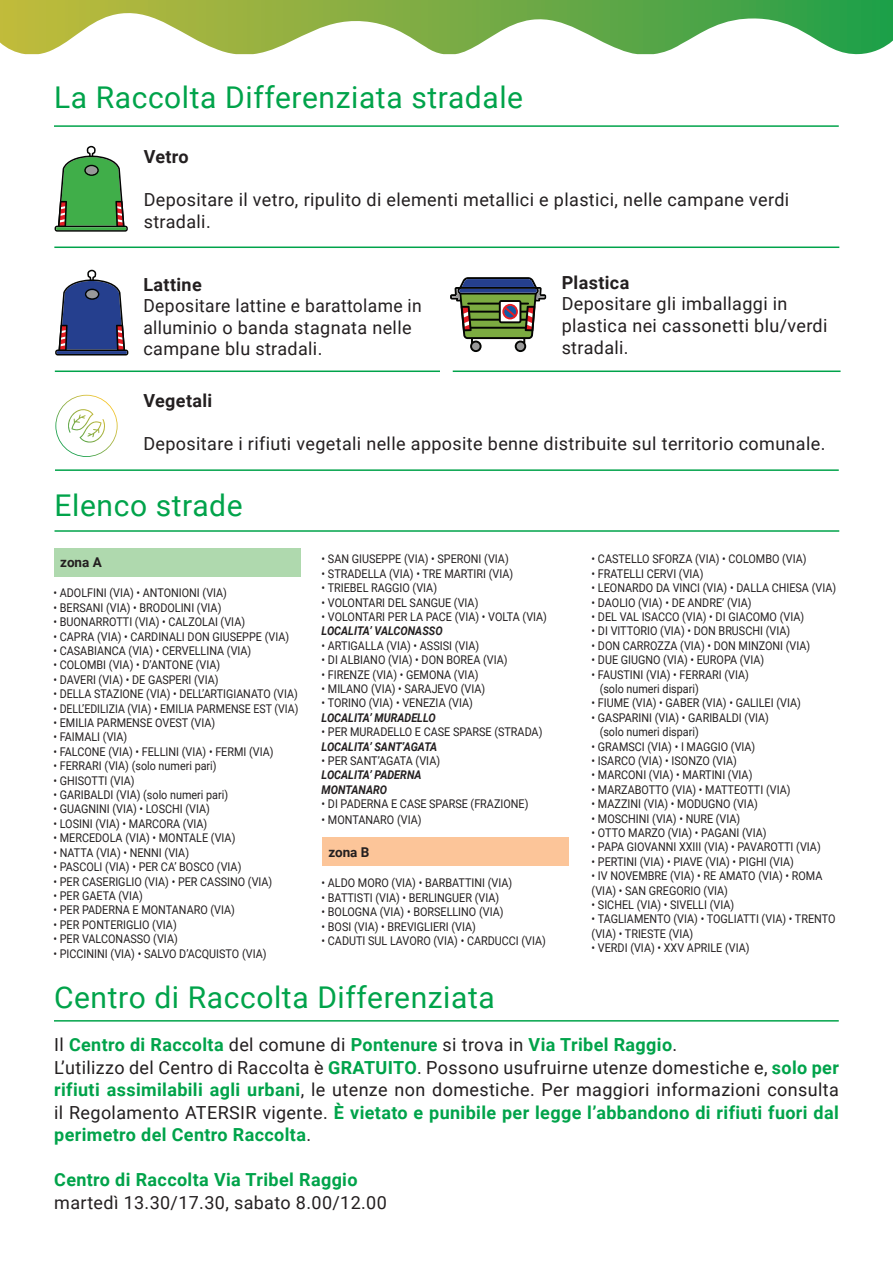
<style>
.page{position:relative;width:893px;height:1263px;background:#fff}
.page>*{position:absolute;margin:0;border:0;box-sizing:border-box;transform-origin:0 0}
.t1{font:30px "Roboto";letter-spacing:.02em;color:#00a34a}
.t2{font:18px/21.6px "Roboto";letter-spacing:.02em;color:#231f20}
.t3{font:700 18px "Roboto";letter-spacing:.02em;color:#00a34a}
.t4{font:700 18px "Roboto";letter-spacing:.02em;color:#231f20}
.t5{font:700 13.5px "Roboto";color:#231f20}
.t6{font:12px/14.4px "Roboto";color:#231f20;scale:.9 1}
.t7{font:italic 700 12px/14.4px "Roboto";color:#231f20;scale:.9 1}
.t8{font:12px "Roboto";color:#231f20;scale:.88 1}
.t9{font:12px "Roboto";color:#231f20;scale:.89 1}
.s1{font-weight:700;color:#00a34a}
</style>
<div class="page">
<div style="left:322px;top:837px;width:247px;height:29px;background:#fcc599"></div>
<div style="left:54px;top:548px;width:247px;height:28px;background:#afd9ae"></div>
<svg style="left:0;top:0;width:893px;height:54px"></svg>
<hr style="left:54px;top:125px;width:785px;height:2px;background:#00a34a">
<hr style="left:54px;top:246px;width:785px;height:2px;background:#00a34a">
<svg style="left:55px;top:146px;width:73px;height:86px"></svg>
<div style="left:86px;top:166px;width:11px;height:8px;background:#999;border-radius:50%"></div>
<hr style="left:56px;top:227px;width:70px;height:3px;background:#40ae49">
<hr style="left:55px;top:469px;width:784px;height:2px;background:#00a34a">
<svg style="left:55px;top:395px;width:63px;height:62px"></svg>
<hr style="left:55px;top:530px;width:784px;height:2px;background:#00a34a">
<hr style="left:54px;top:1020px;width:785px;height:1px;background:#00a34a">
<svg style="left:55px;top:270px;width:73px;height:85px"></svg>
<div style="left:86px;top:290px;width:12px;height:8px;background:#999;border-radius:50%"></div>
<hr style="left:57px;top:351px;width:70px;height:3px;background:#253f8e">
<svg style="left:450px;top:277px;width:96px;height:75px"></svg>
<hr style="left:453px;top:370px;width:387px;height:2px;background:#00a34a">
<hr style="left:55px;top:370px;width:385px;height:2px;background:#00a34a">
<h1 class="t1" style="left:54px;top:76px;width:471px">La Raccolta Differenziata stradale</h1>
<h2 class="t4" style="left:144px;top:144px;width:47px">Vetro</h2>
<h2 class="t2" style="left:144px;top:188px;width:647px">Depositare il vetro, ripulito di elementi metallici e plastici, nelle campane verdi stradali.</h2>
<h2 class="t4" style="left:143px;top:272px;width:60px">Lattine</h2>
<h2 class="t2" style="left:143px;top:294px;width:280px">Depositare lattine e barattolame in alluminio o banda stagnata nelle campane blu stradali.</h2>
<h2 class="t4" style="left:562px;top:270px;width:69px">Plastica</h2>
<h2 class="t2" style="left:562px;top:292px;width:267px">Depositare gli imballaggi in plastica nei cassonetti blu/verdi stradali.</h2>
<h2 class="t4" style="left:143px;top:388px;width:70px">Vegetali</h2>
<h2 class="t2" style="left:143px;top:433px;width:683px">Depositare i rifiuti vegetali nelle apposite benne distribuite sul territorio comunale.</h2>
<h1 class="t1" style="left:55px;top:484px;width:190px">Elenco strade</h1>
<p class="t5" style="left:60px;top:553px;width:43px">zona A</p>
<p class="t6" style="left:54px;top:585px;width:194px">• ADOLFINI (VIA) • ANTONIONI (VIA)</p>
<p class="t6" style="left:54px;top:600px;width:188px">• BERSANI (VIA) • BRODOLINI (VIA)</p>
<p class="t6" style="left:54px;top:614px;width:214px">• BUONARROTTI (VIA) • CALZOLAI (VIA)</p>
<p class="t6" style="left:54px;top:629px;width:263px">• CAPRA (VIA) • CARDINALI DON GIUSEPPE (VIA)</p>
<p class="t6" style="left:54px;top:643px;width:221px">• CASABIANCA (VIA) • CERVELLINA (VIA)</p>
<p class="t6" style="left:54px;top:657px;width:187px">• COLOMBI (VIA) • D’ANTONE (VIA)</p>
<p class="t6" style="left:54px;top:672px;width:185px">• DAVERI (VIA) • DE GASPERI (VIA)</p>
<p class="t9" style="left:54px;top:686px;width:276px">• DELLA STAZIONE (VIA) • DELL’ARTIGIANATO (VIA)</p>
<p class="t8" style="left:54px;top:700px;width:280px">• DELL’EDILIZIA (VIA) • EMILIA PARMENSE EST (VIA)</p>
<p class="t6" style="left:54px;top:715px;width:181px">• EMILIA PARMENSE OVEST (VIA)</p>
<p class="t6" style="left:54px;top:729px;width:84px">• FAIMALI (VIA)</p>
<p class="t6" style="left:54px;top:744px;width:246px">• FALCONE (VIA) • FELLINI (VIA) • FERMI (VIA)</p>
<p class="t6" style="left:54px;top:758px;width:183px">• FERRARI (VIA) (solo numeri pari)</p>
<p class="t6" style="left:54px;top:773px;width:92px">• GHISOTTI (VIA)</p>
<p class="t6" style="left:54px;top:787px;width:196px">• GARIBALDI (VIA) (solo numeri pari)</p>
<p class="t6" style="left:54px;top:801px;width:175px">• GUAGNINI (VIA) • LOSCHI (VIA)</p>
<p class="t6" style="left:54px;top:816px;width:172px">• LOSINI (VIA) • MARCORA (VIA)</p>
<p class="t6" style="left:54px;top:830px;width:204px">• MERCEDOLA (VIA) • MONTALE (VIA)</p>
<p class="t6" style="left:54px;top:845px;width:152px">• NATTA (VIA) • NENNI (VIA)</p>
<p class="t6" style="left:54px;top:859px;width:210px">• PASCOLI (VIA) • PER CA’ BOSCO (VIA)</p>
<p class="t6" style="left:54px;top:873px;width:245px">• PER CASERIGLIO (VIA) • PER CASSINO (VIA)</p>
<p class="t6" style="left:54px;top:888px;width:101px">• PER GAETA (VIA)</p>
<p class="t6" style="left:54px;top:902px;width:203px">• PER PADERNA E MONTANARO (VIA)</p>
<p class="t6" style="left:54px;top:917px;width:138px">• PER PONTERIGLIO (VIA)</p>
<p class="t6" style="left:54px;top:931px;width:140px">• PER VALCONASSO (VIA)</p>
<p class="t6" style="left:54px;top:945px;width:238px">• PICCININI (VIA) • SALVO D’ACQUISTO (VIA)</p>
<p class="t6" style="left:322px;top:551px;width:209px">• SAN GIUSEPPE (VIA) • SPERONI (VIA)</p>
<p class="t6" style="left:322px;top:566px;width:214px">• STRADELLA (VIA) • TRE MARTIRI (VIA)</p>
<p class="t6" style="left:322px;top:580px;width:130px">• TRIEBEL RAGGIO (VIA)</p>
<p class="t6" style="left:322px;top:595px;width:176px">• VOLONTARI DEL SANGUE (VIA)</p>
<p class="t6" style="left:322px;top:609px;width:252px">• VOLONTARI PER LA PACE (VIA) • VOLTA (VIA)</p>
<p class="t7" style="left:322px;top:623px;width:136px">LOCALITA’ VALCONASSO</p>
<p class="t6" style="left:322px;top:638px;width:177px">• ARTIGALLA (VIA) • ASSISI (VIA)</p>
<p class="t6" style="left:322px;top:652px;width:208px">• DI ALBIANO (VIA) • DON BOREA (VIA)</p>
<p class="t6" style="left:322px;top:667px;width:176px">• FIRENZE (VIA) • GEMONA (VIA)</p>
<p class="t6" style="left:322px;top:681px;width:183px">• MILANO (VIA) • SARAJEVO (VIA)</p>
<p class="t6" style="left:322px;top:695px;width:170px">• TORINO (VIA) • VENEZIA (VIA)</p>
<p class="t7" style="left:322px;top:710px;width:128px">LOCALITA’ MURADELLO</p>
<p class="t6" style="left:322px;top:724px;width:247px">• PER MURADELLO E CASE SPARSE (STRADA)</p>
<p class="t7" style="left:322px;top:739px;width:130px">LOCALITA’ SANT’AGATA</p>
<p class="t6" style="left:322px;top:753px;width:133px">• PER SANT’AGATA (VIA)</p>
<p class="t7" style="left:322px;top:767px;width:113px">LOCALITA’ PADERNA<br>MONTANARO</p>
<p class="t6" style="left:322px;top:796px;width:231px">• DI PADERNA E CASE SPARSE (FRAZIONE)</p>
<p class="t6" style="left:322px;top:812px;width:112px">• MONTANARO (VIA)</p>
<p class="t5" style="left:328px;top:842px;width:43px">zona B</p>
<p class="t6" style="left:322px;top:875px;width:213px">• ALDO MORO (VIA) • BARBATTINI (VIA)</p>
<p class="t6" style="left:322px;top:890px;width:199px">• BATTISTI (VIA) • BERLINGUER (VIA)</p>
<p class="t6" style="left:322px;top:904px;width:204px">• BOLOGNA (VIA) • BORSELLINO (VIA)</p>
<p class="t6" style="left:322px;top:919px;width:173px">• BOSI (VIA) • BREVIGLIERI (VIA)</p>
<p class="t6" style="left:322px;top:933px;width:251px">• CADUTI SUL LAVORO (VIA) • CARDUCCI (VIA)</p>
<h1 class="t1" style="left:54px;top:976px;width:442px">Centro di Raccolta Differenziata</h1>
<p class="t6" style="left:592px;top:551px;width:240px">• CASTELLO SFORZA (VIA) • COLOMBO (VIA)</p>
<p class="t6" style="left:592px;top:566px;width:126px">• FRATELLI CERVI (VIA)</p>
<p class="t6" style="left:592px;top:580px;width:273px">• LEONARDO DA VINCI (VIA) • DALLA CHIESA (VIA)</p>
<p class="t6" style="left:592px;top:595px;width:179px">• DAOLIO (VIA) • DE ANDRE’ (VIA)</p>
<p class="t6" style="left:592px;top:609px;width:238px">• DEL VAL ISACCO (VIA) • DI GIACOMO (VIA)</p>
<p class="t6" style="left:592px;top:623px;width:222px">• DI VITTORIO (VIA) • DON BRUSCHI (VIA)</p>
<p class="t6" style="left:592px;top:638px;width:244px">• DON CARROZZA (VIA) • DON MINZONI (VIA)</p>
<p class="t6" style="left:592px;top:652px;width:193px">• DUE GIUGNO (VIA) • EUROPA (VIA)</p>
<p class="t6" style="left:600px;top:667px;width:167px;text-indent:-8px">• FAUSTINI (VIA) • FERRARI (VIA) (solo numeri dispari)</p>
<p class="t6" style="left:592px;top:695px;width:234px">• FIUME (VIA) • GABER (VIA) • GALILEI (VIA)</p>
<p class="t6" style="left:600px;top:710px;width:190px;text-indent:-8px">• GASPARINI (VIA) • GARIBALDI (VIA) (solo numeri dispari)</p>
<p class="t6" style="left:592px;top:739px;width:183px">• GRAMSCI (VIA) • I MAGGIO (VIA)</p>
<p class="t6" style="left:592px;top:753px;width:163px">• ISARCO (VIA) • ISONZO (VIA)</p>
<p class="t6" style="left:592px;top:767px;width:180px">• MARCONI (VIA) • MARTINI (VIA)</p>
<p class="t6" style="left:592px;top:782px;width:222px">• MARZABOTTO (VIA) • MATTEOTTI (VIA)</p>
<p class="t6" style="left:592px;top:796px;width:186px">• MAZZINI (VIA) • MODUGNO (VIA)</p>
<p class="t6" style="left:592px;top:811px;width:167px">• MOSCHINI (VIA) • NURE (VIA)</p>
<p class="t6" style="left:592px;top:825px;width:196px">• OTTO MARZO (VIA) • PAGANI (VIA)</p>
<p class="t6" style="left:592px;top:839px;width:256px">• PAPA GIOVANNI XXIII (VIA) • PAVAROTTI (VIA)</p>
<p class="t6" style="left:592px;top:854px;width:226px">• PERTINI (VIA) • PIAVE (VIA) • PIGHI (VIA)</p>
<p class="t6" style="left:592px;top:868px;width:258px">• IV NOVEMBRE (VIA) • RE AMATO (VIA) • ROMA (VIA) • SAN GREGORIO (VIA)</p>
<p class="t6" style="left:592px;top:897px;width:160px">• SICHEL (VIA) • SIVELLI (VIA)</p>
<p class="t6" style="left:592px;top:911px;width:272px">• TAGLIAMENTO (VIA) • TOGLIATTI (VIA) • TRENTO (VIA) • TRIESTE (VIA)</p>
<p class="t6" style="left:592px;top:940px;width:177px">• VERDI (VIA) • XXV APRILE (VIA)</p>
<p class="t2" style="left:54px;top:1033px;width:786px;line-height:22.5px">Il <span class="s1">Centro di Raccolta</span> del comune di <span class="s1">Pontenure</span> si trova in <span class="s1">Via Tribel Raggio</span>.<br>L’utilizzo del Centro di Raccolta è <span class="s1">GRATUITO</span>. Possono usufruirne utenze domestiche e, <span class="s1">solo per rifiuti assimilabili agli urbani</span>, le utenze non domestiche. Per maggiori informazioni consulta il Regolamento ATERSIR vigente. <span class="s1">è vietato e punibile per legge l’abbandono di rifiuti fuori dal perimetro del Centro Raccolta</span>.</p>
<h2 class="t3" style="left:54px;top:1167px;width:305px">Centro di Raccolta Via Tribel Raggio</h2>
<h2 class="t2" style="left:54px;top:1191px;width:334px">martedì 13.30/17.30, sabato 8.00/12.00</h2>
</div>
